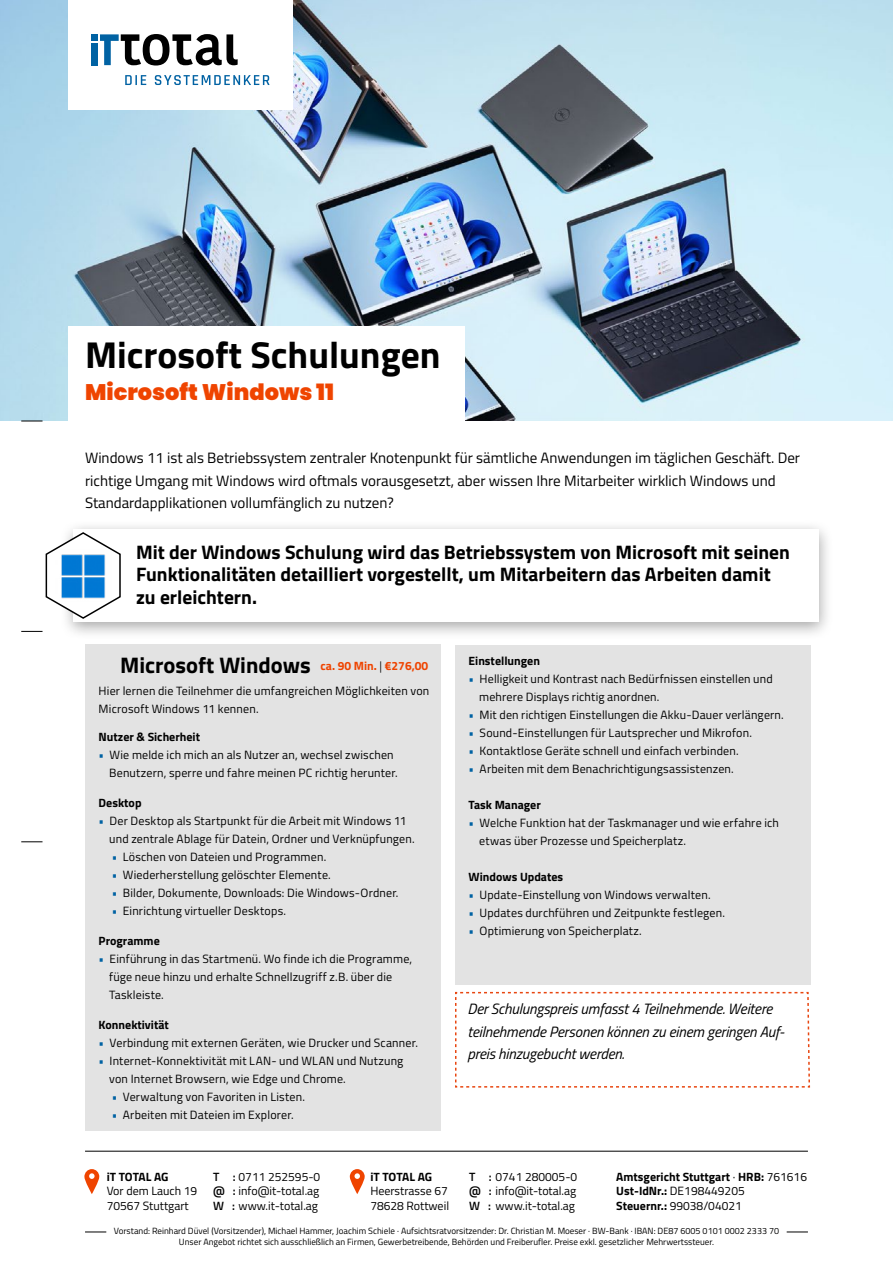
<style>
.page{position:relative;width:893px;height:1263px;background:#fff}
.page>*{position:absolute;margin:0;border:0;box-sizing:border-box;transform-origin:0 0}
.t1{font:700 37.5px "Titillium";color:#000}
.t2{font:700 22.5px "Titillium";color:#000}
.t3{font:900 22.5px "Poppins";color:#ef4400}
.t4{font:700 19.5px/22.5px "Titillium";color:#000}
.t5{font:15px/22.5px "Titillium";color:#000}
.t6{font:italic 15px/22.5px "Titillium";letter-spacing:-.01em;color:#000}
.t7{font:12px/18px "Titillium";letter-spacing:.015em;color:#000}
.t8{font:700 12px/14.4px "Titillium";color:#000}
.t9{font:9px/10.8px "Titillium";color:#000;text-align:center}
.s1{font-size:12px;color:#ef4400}
.s2{font-weight:300;font-size:12px}
.s3{color:#0062a3}
.s4{font-weight:400}
.s5{font-weight:600}
</style>
<div class="page">
<svg style="left:84px;top:1169px;width:15px;height:25px"></svg>
<svg style="left:350px;top:1169px;width:15px;height:25px"></svg>
<hr style="left:85px;top:1151px;width:723px;height:1px;background:#000">
<img style="left:0;top:0;width:893px;height:421px">
<div style="left:69px;top:326px;width:396px;height:101px;background:#fff"></div>
<svg style="left:455px;top:991px;width:356px;height:97px"></svg>
<div style="left:68px;top:0;width:225px;height:109px;background:#fff"></div>
<svg style="left:21px;top:421px;width:22px;height:1px"></svg>
<svg style="left:21px;top:841px;width:22px;height:1px"></svg>
<svg style="left:21px;top:631px;width:22px;height:1px"></svg>
<div style="left:91px;top:43px;width:7px;height:22px;background:#0062a3"></div>
<svg style="left:125px;top:75px;width:21px;height:10px"></svg>
<svg style="left:155px;top:75px;width:115px;height:10px"></svg>
<svg style="left:100px;top:34px;width:138px;height:32px"></svg>
<div style="left:91px;top:34px;width:7px;height:7px;background:#0062a3"></div>
<div style="left:59px;top:519px;width:774px;height:121px;background:#000;opacity:.35"></div>
<div style="left:74px;top:529px;width:745px;height:92px;background:#fff"></div>
<div style="left:85px;top:644px;width:355px;height:487px;background:#e3e3e3"></div>
<div style="left:455px;top:644px;width:355px;height:340px;background:#e3e3e3"></div>
<svg style="left:45px;top:531px;width:76px;height:89px"></svg>
<svg style="left:85px;top:1232px;width:21px;height:1px"></svg>
<svg style="left:787px;top:1232px;width:21px;height:1px"></svg>
<img style="left:55px;top:550px;width:57px;height:51px">
<h1 class="t1" style="left:85px;top:326px;width:357px">Microsoft Schulungen</h1>
<h2 class="t3" style="left:85px;top:379px;width:251px">Microsoft Windows 11</h2>
<p class="t5" style="left:85px;top:446px;width:717px">Windows 11 ist als Betriebssystem zentraler Knotenpunkt für sämtliche Anwendungen im täglichen Geschäft. Der richtige Umgang mit Windows wird oftmals vorausgesetzt, aber wissen Ihre Mitarbeiter wirklich Windows und<br>Standardapplikationen vollumfänglich zu nutzen?</p>
<h3 class="t4" style="left:136px;top:540px;width:655px">Mit der Windows Schulung wird das Betriebssystem von Microsoft mit seinen<br>Funktionalitäten detailliert vorgestellt, um Mitarbeitern das Arbeiten damit zu erleichtern.</h3>
<h2 class="t2" style="left:120px;top:648px;width:310px">Microsoft Windows <span class="s1">ca. 90 Min.</span> <span class="s2">|</span> <span class="s1">€276,00</span></h2>
<p class="t7" style="left:99px;top:681px;width:332px">Hier lernen die Teilnehmer die umfangreichen Möglichkeiten von<br>Microsoft Windows 11 kennen.</p>
<p class="t8" style="left:99px;top:729px;width:103px">Nutzer &amp; Sicherheit</p>
<p class="t7" style="left:109px;top:745px;width:290px;text-indent:-11px"><span class="s3">•</span> Wie melde ich mich an als Nutzer an, wechsel zwischen<br>Benutzern, sperre und fahre meinen PC richtig herunter.</p>
<p class="t8" style="left:99px;top:795px;width:44px">Desktop</p>
<p class="t7" style="left:109px;top:811px;width:307px;text-indent:-11px"><span class="s3">•</span> Der Desktop als Startpunkt für die Arbeit mit Windows 11 und zentrale Ablage für Datein, Ordner und Verknüpfungen.</p>
<p class="t7" style="left:112px;top:847px;width:216px"><span class="s3">•</span> Löschen von Dateien und Programmen.</p>
<p class="t7" style="left:112px;top:865px;width:220px"><span class="s3">•</span> Wiederherstellung gelöschter Elemente.</p>
<p class="t7" style="left:112px;top:883px;width:288px"><span class="s3">•</span> Bilder, Dokumente, Downloads: Die Windows-Ordner.</p>
<p class="t7" style="left:112px;top:901px;width:176px"><span class="s3">•</span> Einrichtung virtueller Desktops.</p>
<p class="t8" style="left:99px;top:933px;width:63px">Programme</p>
<p class="t7" style="left:109px;top:949px;width:305px;text-indent:-11px"><span class="s3">•</span> Einführung in das Startmenü. Wo finde ich die Programme, füge neue hinzu und erhalte Schnellzugriff z.B. über die<br>Taskleiste.</p>
<p class="t8" style="left:99px;top:1017px;width:72px">Konnektivität</p>
<p class="t7" style="left:99px;top:1033px;width:321px"><span class="s3">•</span> Verbindung mit externen Geräten, wie Drucker und Scanner.</p>
<p class="t7" style="left:109px;top:1051px;width:296px;text-indent:-11px"><span class="s3">•</span> Internet-Konnektivität mit LAN- und WLAN und Nutzung von Internet Browsern, wie Edge und Chrome.</p>
<p class="t7" style="left:112px;top:1087px;width:195px"><span class="s3">•</span> Verwaltung von Favoriten in Listen.</p>
<p class="t7" style="left:112px;top:1105px;width:183px"><span class="s3">•</span> Arbeiten mit Dateien im Explorer.</p>
<p class="t8" style="left:469px;top:653px;width:73px">Einstellungen</p>
<p class="t7" style="left:479px;top:669px;width:295px;text-indent:-11px"><span class="s3">•</span> Helligkeit und Kontrast nach Bedürfnissen einstellen und mehrere Displays richtig anordnen.</p>
<p class="t7" style="left:469px;top:705px;width:317px"><span class="s3">•</span> Mit den richtigen Einstellungen die Akku-Dauer verlängern.</p>
<p class="t7" style="left:469px;top:723px;width:285px"><span class="s3">•</span> Sound-Einstellungen für Lautsprecher und Mikrofon.</p>
<p class="t7" style="left:469px;top:741px;width:272px"><span class="s3">•</span> Kontaktlose Geräte schnell und einfach verbinden.</p>
<p class="t7" style="left:469px;top:759px;width:267px"><span class="s3">•</span> Arbeiten mit dem Benachrichtigungsassistenzen.</p>
<p class="t8" style="left:469px;top:797px;width:74px">Task Manager</p>
<p class="t7" style="left:479px;top:813px;width:301px;text-indent:-11px"><span class="s3">•</span> Welche Funktion hat der Taskmanager und wie erfahre ich etwas über Prozesse und Speicherplatz.</p>
<p class="t8" style="left:469px;top:869px;width:96px">Windows Updates</p>
<p class="t7" style="left:469px;top:885px;width:244px"><span class="s3">•</span> Update-Einstellung von Windows verwalten.</p>
<p class="t7" style="left:469px;top:903px;width:258px"><span class="s3">•</span> Updates durchführen und Zeitpunkte festlegen.</p>
<p class="t7" style="left:469px;top:921px;width:175px"><span class="s3">•</span> Optimierung von Speicherplatz.</p>
<p class="t6" style="left:467px;top:997px;width:319px">Der Schulungspreis umfasst 4 Teilnehmende. Weitere teilnehmende Personen können zu einem geringen Auf&shy;preis hinzugebucht werden.</p>
<p class="t8" style="left:107px;top:1169px;width:63px">iT TOTAL AG</p>
<p class="t7" style="left:107px;top:1183px;width:92px;line-height:14.4px">Vor dem Lauch 19<br>70567 Stuttgart</p>
<p class="t8" style="left:616px;top:1169px;width:192px">Amtsgericht Stuttgart <span class="s4">·</span> HRB: <span class="s4">761616<br></span>Ust-IdNr.: <span class="s4">DE198449205<br></span>Steuernr.: <span class="s4">99038/04021</span></p>
<p class="t9" style="left:114px;top:1225px;width:667px">Vorstand: Reinhard Düvel (Vorsitzender), Michael Hammer, Joachim Schiele · Aufsichtsratvorsitzender: Dr. Christian M. Moeser · BW-Bank · IBAN: DE87 6005 0101 0002 2333 70<br>Unser Angebot richtet sich ausschließlich an Firmen, Gewerbetreibende, Behörden und Freiberufler. Preise exkl. gesetzlicher Mehrwertssteuer.</p>
<p class="t8" style="left:370px;top:1169px;width:63px">iT TOTAL AG</p>
<p class="t7" style="left:370px;top:1183px;width:80px;line-height:14.4px">Heerstrasse 67<br>78628 Rottweil</p>
<p class="t7" style="left:213px;top:1169px;width:109px;line-height:14.4px;text-align:justify"><span class="s5">T :</span> 0711 252595-0 <span class="s5">@ :</span> info@it-total.ag <span class="s5">W :</span> www.it-total.ag</p>
<p class="t7" style="left:469px;top:1169px;width:110px;line-height:14.4px;text-align:justify"><span class="s5">T :</span> 0741 280005-0 <span class="s5">@ :</span> info@it-total.ag <span class="s5">W :</span> www.it-total.ag</p>
</div>
